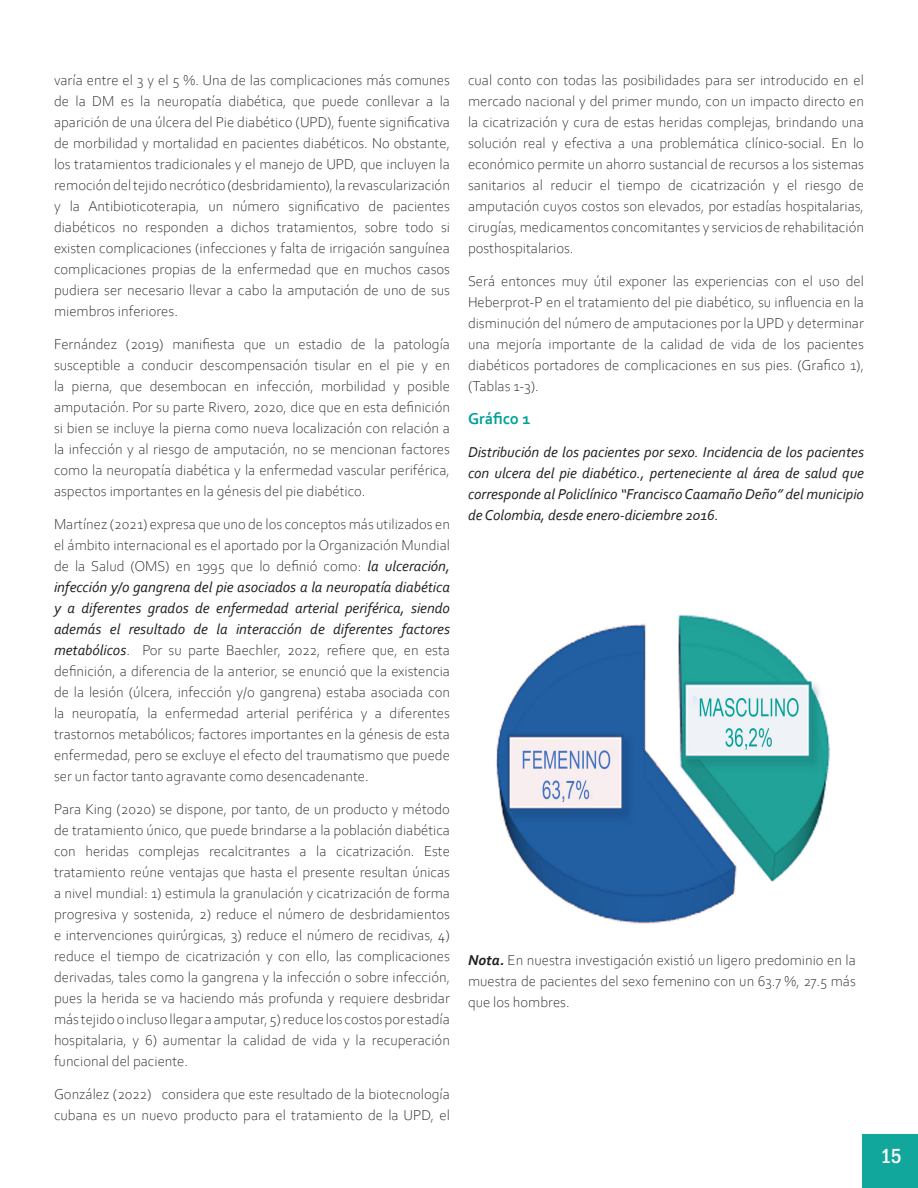
<style>
.page{position:relative;width:918px;height:1188px;background:#fff}
.page>*{position:absolute;margin:0;border:0;box-sizing:border-box;transform-origin:0 0}
.t1{font:500 condensed 21px "Franklin Gothic";color:#fff}
.cuerpo_de_texto{font:700 16.5px "Corbel";color:#00a199}
.cuerpo_de_texto-2{font:300 15px/21px "Corbel";color:#231f20;text-align:justify}
.cuerpo_de_texto-3{font:italic 15px/21px "Corbel";color:#231f20;text-align:justify}
.s1{font-weight:400;font-style:italic}
.s2{font-weight:700;font-style:italic}
</style>
<div class="page">
<div style="left:862px;top:1134px;width:56px;height:54px;background:#12a79d"></div>
<img style="left:496px;top:615px;width:334px;height:309px">
<p class="cuerpo_de_texto-2" style="left:54px;top:69px;width:398px">varía entre el 3 y el 5 %. Una de las complicaciones más comunes de la DM es la neuropatía diabética, que puede conllevar a la aparición de una úlcera del Pie diabético (UPD), fuente significativa de morbilidad y mortalidad en pacientes diabéticos. No obstante, los tratamientos tradicionales y el manejo de UPD, que incluyen la remoción del tejido necrótico (desbridamiento), la revascularización y la Antibioticoterapia, un número significativo de pacientes diabéticos no responden a dichos tratamientos, sobre todo si existen complicaciones (infecciones y falta de irrigación sanguínea complicaciones propias de la enfermedad que en muchos casos pudiera ser necesario llevar a cabo la amputación de uno de sus miembros inferiores.</p>
<p class="cuerpo_de_texto-2" style="left:54px;top:333px;width:398px">Fernández (2019) manifiesta que un estadio de la patología susceptible a conducir descompensación tisular en el pie y en la pierna, que desembocan en infección, morbilidad y posible amputación. Por su parte Rivero, 2020, dice que en esta definición si bien se incluye la pierna como nueva localización con relación a la infección y al riesgo de amputación, no se mencionan factores como la neuropatía diabética y la enfermedad vascular periférica, aspectos importantes en la génesis del pie diabético.</p>
<p class="cuerpo_de_texto-2" style="left:54px;top:513px;width:398px">Martínez (2021) expresa que uno de los conceptos más utilizados en el ámbito internacional es el aportado por la Organización Mundial de la Salud (OMS) en 1995 que lo definió como: <span class="s1">la ulceración, infección y/o gangrena del pie asociados a la neuropatía diabética y a diferentes grados de enfermedad arterial periférica, siendo además el resultado de la interacción de diferentes factores metabólicos</span>. Por su parte Baechler, 2022, refiere que, en esta definición, a diferencia de la anterior, se enunció que la existencia de la lesión (úlcera, infección y/o gangrena) estaba asociada con la neuropatía, la enfermedad arterial periférica y a diferentes trastornos metabólicos; factores importantes en la génesis de esta enfermedad, pero se excluye el efecto del traumatismo que puede ser un factor tanto agravante como desencadenante.</p>
<p class="cuerpo_de_texto-2" style="left:54px;top:798px;width:398px">Para King (2020) se dispone, por tanto, de un producto y método de tratamiento único, que puede brindarse a la población diabética con heridas complejas recalcitrantes a la cicatrización. Este tratamiento reúne ventajas que hasta el presente resultan únicas a nivel mundial: 1) estimula la granulación y cicatrización de forma progresiva y sostenida, 2) reduce el número de desbridamientos e intervenciones quirúrgicas, 3) reduce el número de recidivas, 4) reduce el tiempo de cicatrización y con ello, las complicaciones derivadas, tales como la gangrena y la infección o sobre infección, pues la herida se va haciendo más profunda y requiere desbridar más tejido o incluso llegar a amputar, 5) reduce los costos por estadía hospitalaria, y 6) aumentar la calidad de vida y la recuperación funcional del paciente.</p>
<p class="cuerpo_de_texto-2" style="left:54px;top:1083px;width:398px">González (2022) considera que este resultado de la biotecnología cubana es un nuevo producto para el tratamiento de la UPD, el</p>
<p class="cuerpo_de_texto-2" style="left:468px;top:69px;width:398px">cual conto con todas las posibilidades para ser introducido en el mercado nacional y del primer mundo, con un impacto directo en la cicatrización y cura de estas heridas complejas, brindando una solución real y efectiva a una problemática clínico-social. En lo económico permite un ahorro sustancial de recursos a los sistemas sanitarios al reducir el tiempo de cicatrización y el riesgo de amputación cuyos costos son elevados, por estadías hospitalarias, cirugías, medicamentos concomitantes y servicios de rehabilitación posthospitalarios.</p>
<p class="cuerpo_de_texto-2" style="left:468px;top:270px;width:398px">Será entonces muy útil exponer las experiencias con el uso del Heberprot-P en el tratamiento del pie diabético, su influencia en la disminución del número de amputaciones por la UPD y determinar una mejoría importante de la calidad de vida de los pacientes diabéticos portadores de complicaciones en sus pies. (Grafico 1), (Tablas 1-3).</p>
<p class="cuerpo_de_texto" style="left:468px;top:408px;width:64px">Gráfico 1</p>
<p class="cuerpo_de_texto-3" style="left:468px;top:441px;width:397px">Distribución de los pacientes por sexo. Incidencia de los pacientes con ulcera del pie diabético., perteneciente al área de salud que corresponde al Policlínico “Francisco Caamaño Deño” del municipio de Colombia, desde enero-diciembre 2016.</p>
<p class="cuerpo_de_texto-2" style="left:468px;top:948px;width:389px"><span class="s2">Nota.</span> En nuestra investigación existió un ligero predominio en la muestra de pacientes del sexo femenino con un 63.7 %, 27.5 más que los hombres.</p>
<h1 class="t1" style="left:881px;top:1142px;width:22px">15</h1>
</div>
